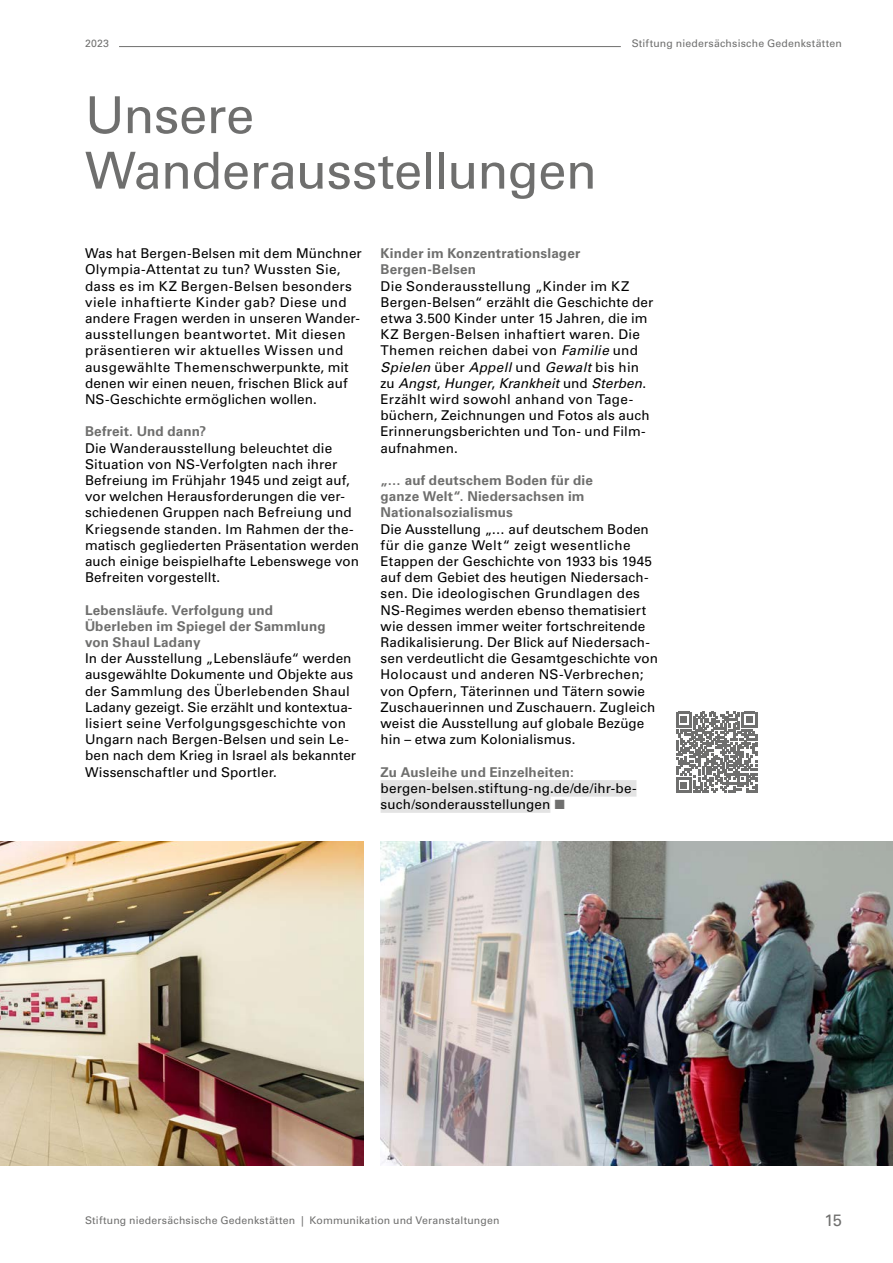
<style>
.page{position:relative;width:893px;height:1263px;background:#fff}
.page>*{position:absolute;margin:0;border:0;box-sizing:border-box;transform-origin:0 0}
.t1{font:51px/55.5px "Univers LT Pro 55 Roman";letter-spacing:-.015em;color:#6f6f6e}
.t2{font:16.5px "Univers LT Pro 55 Roman";color:#6f6f6e}
.t3{font:13.5px/16.2px "Univers LT Pro 55 Roman";letter-spacing:.01em;color:#000}
.t4{font:700 13.5px/16.2px "Univers LT Pro 65";letter-spacing:.01em;color:#6f6f6e}
.t5{font:italic 13.5px/16.2px "Univers LT Pro 55";letter-spacing:.01em;color:#000}
.t6{font:10.5px "Univers LT Pro 55 Roman";letter-spacing:.02em;color:#6f6f6e}
.s1{font-family:"Univers LT Pro 55";font-style:italic}
.s2{font-family:"Univers LT Pro 55 Roman";font-style:normal}
.s3{color:#6f6f6e}
</style>
<div class="page">
<img style="left:0;top:841px;width:364px;height:324px">
<img style="left:381px;top:841px;width:512px;height:324px">
<hr style="left:119px;top:46px;width:502px;height:1px;background:#6f6f6e">
<div style="left:381px;top:780px;width:255px;height:17px;background:#e3e3e3"></div>
<div style="left:381px;top:796px;width:169px;height:17px;background:#e3e3e3"></div>
<svg style="left:676px;top:712px;width:81px;height:81px"></svg>
<p class="t6" style="left:85px;top:37px;width:25px">2023</p>
<p class="t6" style="left:632px;top:37px;width:212px">Stiftung niedersächsische Gedenkstätten</p>
<h1 class="t1" style="left:85px;top:87px;width:513px">Unsere<br>Wanderausstellungen</h1>
<p class="t3" style="left:85px;top:245px;width:278px">Was hat Bergen-Belsen mit dem Münchner Olympia-Attentat zu tun? Wussten Sie, dass es im KZ Bergen-Belsen besonders viele inhaftierte Kinder gab? Diese und andere Fragen werden in unseren Wander&shy;ausstellungen beantwortet. Mit diesen präsentieren wir aktuelles Wissen und ausgewählte Themenschwerpunkte, mit denen wir einen neuen, frischen Blick auf NS-Geschichte ermöglichen wollen.</p>
<p class="t4" style="left:85px;top:424px;width:123px">Befreit. Und dann?</p>
<p class="t3" style="left:85px;top:440px;width:275px">Die Wanderausstellung beleuchtet die Situation von NS-Verfolgten nach ihrer Befreiung im Frühjahr 1945 und zeigt auf, vor welchen Herausforderungen die ver&shy;schiedenen Gruppen nach Befreiung und Kriegsende standen. Im Rahmen der the&shy;matisch gegliederten Präsentation werden auch einige beispielhafte Lebenswege von Befreiten vorgestellt.</p>
<p class="t4" style="left:85px;top:602px;width:242px">Lebensläufe. Verfolgung und<br>Überleben im Spiegel der Sammlung von Shaul Ladany</p>
<p class="t3" style="left:85px;top:650px;width:273px">In der Ausstellung „Lebensläufe“ werden ausgewählte Dokumente und Objekte aus der Sammlung des Überlebenden Shaul Ladany gezeigt. Sie erzählt und kontextua&shy;lisiert seine Verfolgungsgeschichte von Ungarn nach Bergen-Belsen und sein Le&shy;ben nach dem Krieg in Israel als bekannter Wissenschaftler und Sportler.</p>
<p class="t4" style="left:381px;top:245px;width:201px">Kinder im Konzentrationslager<br>Bergen-Belsen</p>
<p class="t3" style="left:381px;top:278px;width:274px">Die Sonderausstellung „Kinder im KZ Bergen-Belsen“ erzählt die Geschichte der etwa 3.500 Kinder unter 15 Jahren, die im KZ Bergen-Belsen inhaftiert waren. Die Themen reichen dabei von <span class="s1">Familie</span> und</p>
<p class="t5" style="left:381px;top:359px;width:267px">Spielen <span class="s2">über</span> Appell <span class="s2">und</span> Gewalt <span class="s2">bis hin zu</span> Angst<span class="s2">,</span> Hunger<span class="s2">,</span> Krankheit <span class="s2">und</span> Sterben<span class="s2">.</span></p>
<p class="t3" style="left:381px;top:391px;width:270px">Erzählt wird sowohl anhand von Tage&shy;büchern, Zeichnungen und Fotos als auch<br>Erinnerungsberichten und Ton- und Film&shy;aufnahmen.</p>
<p class="t4" style="left:381px;top:472px;width:214px">„… auf deutschem Boden für die ganze Welt“. Niedersachsen im<br>Nationalsozialismus</p>
<p class="t3" style="left:381px;top:521px;width:279px">Die Ausstellung „… auf deutschem Boden für die ganze Welt“ zeigt wesentliche Etappen der Geschichte von 1933 bis 1945 auf dem Gebiet des heutigen Niedersach&shy;sen. Die ideologischen Grundlagen des NS-Regimes werden ebenso thematisiert wie dessen immer weiter fortschreitende Radikalisierung. Der Blick auf Niedersach&shy;sen verdeutlicht die Gesamtgeschichte von Holocaust und anderen NS-Verbrechen; von Opfern, Täterinnen und Tätern sowie Zuschauerinnen und Zuschauern. Zugleich weist die Ausstellung auf globale Bezüge hin – etwa zum Kolonialismus.</p>
<p class="t4" style="left:381px;top:764px;width:195px">Zu Ausleihe und Einzelheiten:</p>
<p class="t3" style="left:381px;top:780px;width:257px">bergen-belsen.stiftung-ng.de/de/ihr-be&shy;such/sonderausstellungen <span class="s3">◼</span></p>
<p class="t6" style="left:85px;top:1214px;width:416px">Stiftung niedersächsische Gedenkstätten | Kommunikation und Veranstaltungen</p>
<p class="t2" style="left:824px;top:1210px;width:19px">15</p>
</div>
